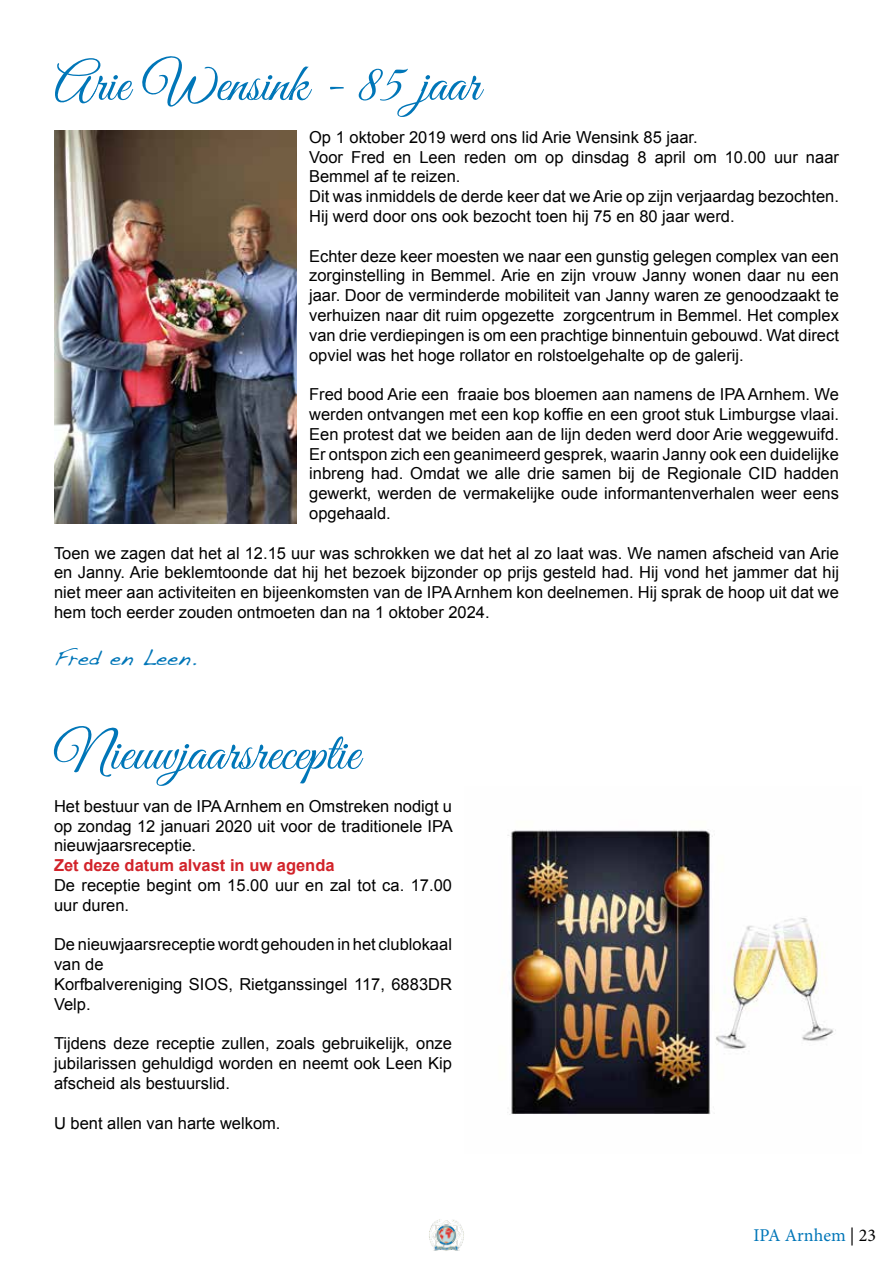
<style>
.page{position:relative;width:893px;height:1263px;background:#fff}
.page>*{position:absolute;margin:0;border:0;box-sizing:border-box;transform-origin:0 0}
.t1{font:54px "Great Vibes";color:#0076b8}
.t2{font:22.5px "Handwriting Dakota";color:#0076b8}
.t3{font:18px "Minion Pro";color:#0076b8}
.t4{font:16.5px/19.8px "Arial";color:#000;text-align:justify}
.t5{font:700 16.5px "Arial";color:#d2232a}
.s1{color:#000}
</style>
<div class="page">
<img style="left:429px;top:1219px;width:35px;height:32px">
<img style="left:54px;top:131px;width:242px;height:392px">
<img style="left:507px;top:830px;width:329px;height:285px">
<h1 class="t1" style="left:54px;top:54px;width:428px">Arie Wensink - 85 jaar</h1>
<p class="t4" style="left:309px;top:127px;width:531px;text-align:left">Op 1 oktober 2019 werd ons lid Arie Wensink 85 jaar.<br>Voor Fred en Leen reden om op dinsdag 8 april om 10.00 uur naar Bemmel af te reizen.<br>Dit was inmiddels de derde keer dat we Arie op zijn verjaardag bezochten.<br>Hij werd door ons ook bezocht toen hij 75 en 80 jaar werd.</p>
<p class="t4" style="left:309px;top:246px;width:531px">Echter deze keer moesten we naar een gunstig gelegen complex van een zorginstelling in Bemmel. Arie en zijn vrouw Janny wonen daar nu een jaar. Door de verminderde mobiliteit van Janny waren ze genoodzaakt te verhuizen naar dit ruim opgezette zorgcentrum in Bemmel. Het complex van drie verdiepingen is om een prachtige binnentuin gebouwd. Wat direct opviel was het hoge rollator en rolstoelgehalte op de galerij.</p>
<p class="t4" style="left:309px;top:385px;width:531px">Fred bood Arie een fraaie bos bloemen aan namens de IPA Arnhem. We werden ontvangen met een kop koffie en een groot stuk Limburgse vlaai.<br>Een protest dat we beiden aan de lijn deden werd door Arie weggewuifd.<br>Er ontspon zich een geanimeerd gesprek, waarin Janny ook een duidelijke inbreng had. Omdat we alle drie samen bij de Regionale CID hadden gewerkt, werden de vermakelijke oude informantenverhalen weer eens opgehaald.</p>
<p class="t4" style="left:54px;top:543px;width:786px">Toen we zagen dat het al 12.15 uur was schrokken we dat het al zo laat was. We namen afscheid van Arie en Janny. Arie beklemtoonde dat hij het bezoek bijzonder op prijs gesteld had. Hij vond het jammer dat hij niet meer aan activiteiten en bijeenkomsten van de IPA Arnhem kon deelnemen. Hij sprak de hoop uit dat we hem toch eerder zouden ontmoeten dan na 1 oktober 2024.</p>
<h2 class="t2" style="left:54px;top:644px;width:144px">Fred en Leen.</h2>
<h1 class="t1" style="left:54px;top:723px;width:307px">Nieuwjaarsreceptie</h1>
<p class="t4" style="left:54px;top:796px;width:400px">Het bestuur van de IPA Arnhem en Omstreken nodigt u op zondag 12 januari 2020 uit voor de traditionele IPA nieuwjaarsreceptie.</p>
<p class="t5" style="left:54px;top:854px;width:282px">Zet deze datum alvast in uw agenda</p>
<p class="t4" style="left:54px;top:875px;width:399px">De receptie begint om 15.00 uur en zal tot ca. 17.00 uur duren.</p>
<p class="t4" style="left:54px;top:935px;width:399px;text-align:left">De nieuwjaarsreceptie wordt gehouden in het clublokaal van de<br>Korfbalvereniging SIOS, Rietganssingel 117, 6883DR<br>Velp.</p>
<p class="t4" style="left:54px;top:1034px;width:399px">Tijdens deze receptie zullen, zoals gebruikelijk, onze jubilarissen gehuldigd worden en neemt ook Leen Kip afscheid als bestuurslid.</p>
<p class="t4" style="left:54px;top:1113px;width:228px">U bent allen van harte welkom.</p>
<p class="t3" style="left:753px;top:1223px;width:124px">IPA Arnhem <span class="s1">| 23</span></p>
</div>
